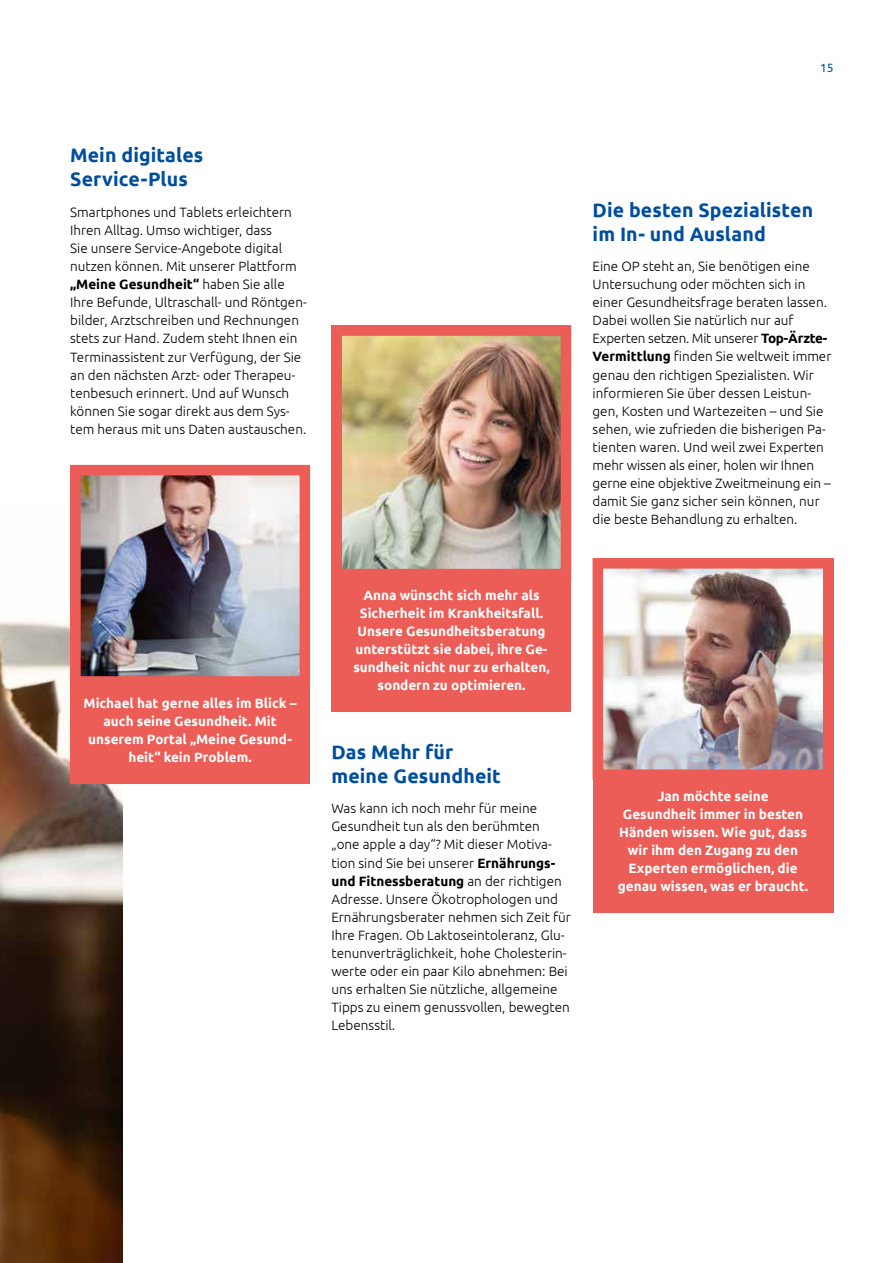
<style>
.page{position:relative;width:893px;height:1263px;background:#fff}
.page>*{position:absolute;margin:0;border:0;box-sizing:border-box;transform-origin:0 0}
.t1{font:700 19.5px/24px "Ubuntu";letter-spacing:.005em;color:#004e9e}
.t2{font:300 13.5px/18.1px "Ubuntu";color:#000}
.t3{font:700 13.5px/18px "Ubuntu";color:#fff;text-align:center}
.t4{font:12px "Ubuntu";color:#004e9e}
.s1{font-weight:700}
</style>
<div class="page">
<img style="left:0;top:620px;width:123px;height:643px">
<div style="left:331px;top:325px;width:240px;height:386px;background:#eb5d56"></div>
<img style="left:342px;top:336px;width:218px;height:232px">
<div style="left:70px;top:465px;width:240px;height:318px;background:#eb5d56"></div>
<img style="left:81px;top:476px;width:218px;height:200px">
<div style="left:593px;top:558px;width:240px;height:355px;background:#eb5d56"></div>
<img style="left:604px;top:569px;width:218px;height:200px">
<p class="t4" style="left:820px;top:61px;width:15px">15</p>
<h1 class="t1" style="left:70px;top:143px;width:135px">Mein digitales<br>Service-Plus</h1>
<p class="t2" style="left:70px;top:203px;width:238px">Smartphones und Tablets erleichtern Ihren Alltag. Umso wichtiger, dass<br>Sie unsere Service-Angebote digital nutzen können. Mit unserer Plattform <span class="s1">„Meine Gesundheit“</span> haben Sie alle Ihre Befunde, Ultraschall- und Röntgen&shy;bilder, Arztschreiben und Rechnungen stets zur Hand. Zudem steht Ihnen ein Terminassistent zur Verfügung, der Sie an den nächsten Arzt- oder Therapeu&shy;tenbesuch erinnert. Und auf Wunsch können Sie sogar direkt aus dem Sys&shy;tem heraus mit uns Daten austauschen.</p>
<h1 class="t1" style="left:593px;top:197px;width:222px">Die besten Spezialisten im In- und Ausland</h1>
<p class="t2" style="left:593px;top:257px;width:240px">Eine OP steht an, Sie benötigen eine Untersuchung oder möchten sich in einer Gesundheitsfrage beraten lassen.<br>Dabei wollen Sie natürlich nur auf Experten setzen. Mit unserer <span class="s1">Top-Ärzte-Vermittlung</span> finden Sie weltweit immer genau den richtigen Spezialisten. Wir informieren Sie über dessen Leistun&shy;gen, Kosten und Wartezeiten – und Sie sehen, wie zufrieden die bisherigen Pa&shy;tienten waren. Und weil zwei Experten mehr wissen als einer, holen wir Ihnen gerne eine objektive Zweitmeinung ein – damit Sie ganz sicher sein können, nur die beste Behandlung zu erhalten.</p>
<p class="t3" style="left:84px;top:694px;width:215px">Michael hat gerne alles im Blick – auch seine Gesundheit. Mit unserem Portal „Meine Gesund&shy;heit“ kein Problem.</p>
<p class="t3" style="left:353px;top:586px;width:198px">Anna wünscht sich mehr als<br>Sicherheit im Krankheitsfall.<br>Unsere Gesundheitsberatung unterstützt sie dabei, ihre Ge&shy;sundheit nicht nur zu erhalten, sondern zu optimieren.</p>
<h1 class="t1" style="left:331px;top:740px;width:171px">Das Mehr für meine Gesundheit</h1>
<p class="t2" style="left:331px;top:799px;width:241px">Was kann ich noch mehr für meine Gesundheit tun als den berühmten „one apple a day“? Mit dieser Motiva&shy;tion sind Sie bei unserer <span class="s1">Ernährungs&shy;und Fitnessberatung</span> an der richtigen Adresse. Unsere Ökotrophologen und Ernährungsberater nehmen sich Zeit für Ihre Fragen. Ob Laktoseintoleranz, Glu&shy;tenunverträglichkeit, hohe Cholesterin&shy;werte oder ein paar Kilo abnehmen: Bei uns erhalten Sie nützliche, allgemeine Tipps zu einem genussvollen, bewegten Lebensstil.</p>
<p class="t3" style="left:618px;top:787px;width:192px">Jan möchte seine<br>Gesundheit immer in besten<br>Händen wissen. Wie gut, dass wir ihm den Zugang zu den<br>Experten ermöglichen, die genau wissen, was er braucht.</p>
</div>
